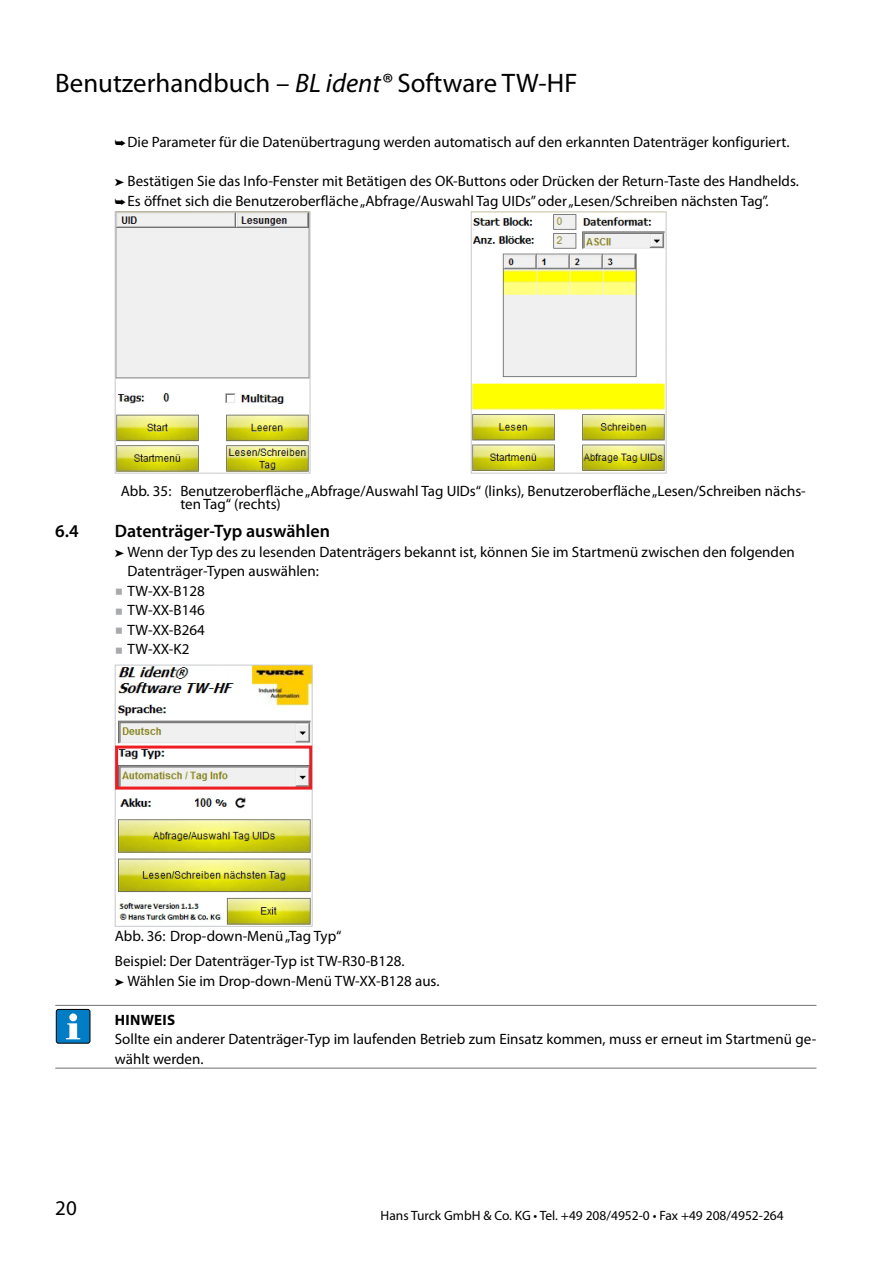
<style>
.page{position:relative;width:893px;height:1263px;background:#fff}
.page>*{position:absolute;margin:0;border:0;box-sizing:border-box;transform-origin:0 0}
.t1{font:26.85px "Myriad Pro";color:#000}
.t2{font:21px "Myriad Pro";color:#000}
.t3{font:600 18px "Myriad Pro";color:#000}
.t4{font:15px/19.5px "Myriad Pro";color:#000}
.t5{font:700 15px "Myriad Pro";letter-spacing:.02em;color:#000}
.t6{font:13.5px "Myriad Pro";color:#000}
.s1{font-style:italic}
.s2{font-family:"Minion Pro";font-weight:700;font-size:21px;color:#a7a9ac}
</style>
<div class="page">
<hr style="left:55px;top:1005px;width:761px;height:1px;background:#6f7073">
<hr style="left:55px;top:1068px;width:761px;height:1px;background:#6f7073">
<img style="left:117px;top:214px;width:191px;height:257px">
<div style="left:115px;top:212px;width:195px;height:261px;border:1px solid #c7c8ca"></div>
<img style="left:473px;top:214px;width:191px;height:257px">
<div style="left:471px;top:212px;width:195px;height:261px;border:1px solid #c7c8ca"></div>
<div style="left:56px;top:1009px;width:34px;height:34px;background:#007dc5;border-radius:2px"></div>
<div style="left:56px;top:1009px;width:34px;height:34px;border:1px solid #000;border-radius:2px"></div>
<div style="left:69px;top:1013px;width:8px;height:8px;background:#fff;border-radius:50%"></div>
<svg style="left:66px;top:1023px;width:14px;height:16px"></svg>
<img style="left:117px;top:667px;width:194px;height:258px">
<div style="left:115px;top:665px;width:198px;height:262px;border:1px solid #c7c8ca"></div>
<div style="left:115px;top:745px;width:197px;height:44px;border:3px solid #ed1d24"></div>
<h1 class="t1" style="left:55px;top:67px;width:524px">Benutzerhandbuch – <span class="s1">BL ident®</span> Software TW-HF</h1>
<p class="t4" style="left:115px;top:132px;width:676px">➥Die Parameter für die Datenübertragung werden automatisch auf den erkannten Datenträger konfiguriert.</p>
<p class="t4" style="left:115px;top:171px;width:686px">➤ Bestätigen Sie das Info-Fenster mit Betätigen des OK-Buttons oder Drücken der Return-Taste des Handhelds. ➥Es öffnet sich die Benutzeroberfläche „Abfrage/Auswahl Tag UIDs” oder „Lesen/Schreiben nächsten Tag”.</p>
<p class="t4" style="left:180px;top:484px;width:627px;line-height:13.5px;text-indent:-60px">Abb. 35: Benutzeroberfläche „Abfrage/Auswahl Tag UIDs“ (links), Benutzeroberfläche „Lesen/Schreiben nächs&shy;ten Tag“ (rechts)</p>
<p class="t3" style="left:55px;top:520px;width:25px">6.4</p>
<p class="t3" style="left:115px;top:520px;width:217px">Datenträger-Typ auswählen</p>
<p class="t4" style="left:128px;top:542px;width:669px;text-indent:-13px">➤ Wenn der Typ des zu lesenden Datenträgers bekannt ist, können Sie im Startmenü zwischen den folgenden<br>Datenträger-Typen auswählen:</p>
<p class="t4" style="left:115px;top:581px;width:91px"><span class="s2">■</span> TW-XX-B128</p>
<p class="t4" style="left:115px;top:600px;width:91px"><span class="s2">■</span> TW-XX-B146</p>
<p class="t4" style="left:115px;top:620px;width:91px"><span class="s2">■</span> TW-XX-B264</p>
<p class="t4" style="left:115px;top:639px;width:76px"><span class="s2">■</span> TW-XX-K2</p>
<p class="t4" style="left:115px;top:923px;width:291px;line-height:25px">Abb. 36: Drop-down-Menü „Tag Typ“<br>Beispiel: Der Datenträger-Typ ist TW-R30-B128.</p>
<p class="t4" style="left:115px;top:971px;width:326px">➤ Wählen Sie im Drop-down-Menü TW-XX-B128 aus.</p>
<p class="t5" style="left:115px;top:1010px;width:62px">HINWEIS</p>
<p class="t4" style="left:115px;top:1029px;width:703px">Sollte ein anderer Datenträger-Typ im laufenden Betrieb zum Einsatz kommen, muss er erneut im Startmenü ge&shy;wählt werden.</p>
<h2 class="t2" style="left:55px;top:1195px;width:23px">20</h2>
<p class="t6" style="left:381px;top:1207px;width:405px">Hans Turck GmbH &amp; Co. KG • Tel. +49 208/4952-0 • Fax +49 208/4952-264</p>
</div>
